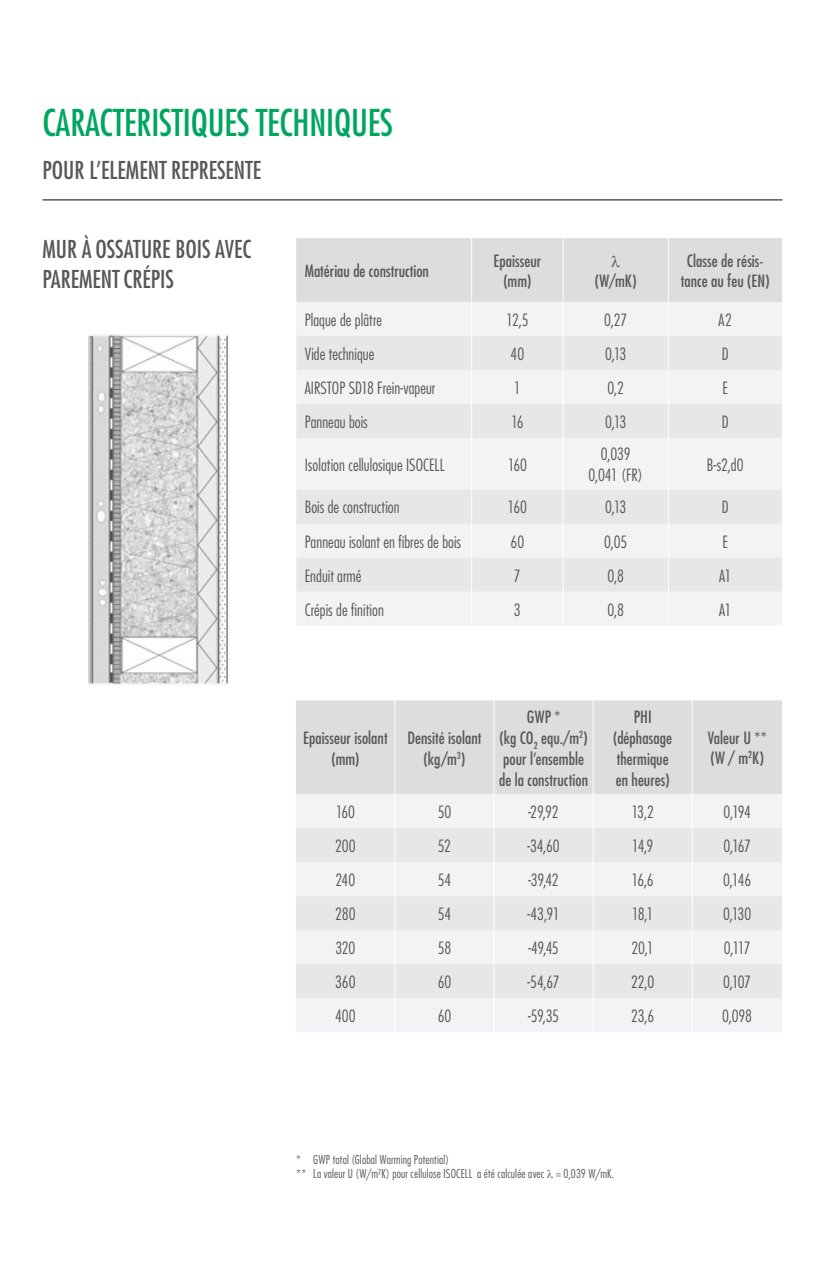
<style>
.page{position:relative;width:825px;height:1263px;background:#fff}
.page>*{position:absolute;margin:0;border:0;box-sizing:border-box;transform-origin:0 0}
.t1{font:500 condensed 36px "Futura LT Pro";letter-spacing:-.005em;color:#00a660}
.t2{font:500 condensed 24px/30px "Futura LT Pro";color:#57585a}
.t3{font:300 condensed 16.5px/21px "Futura LT Pro";color:#57585a;text-align:center}
.t4{font:500 condensed 16.5px/21px "Futura LT Pro";color:#57585a;text-align:center}
.t5{font:300 condensed 12px/14.4px "Futura LT Pro";letter-spacing:.015em;color:#57585a}
</style>
<div class="page">
<img style="left:88px;top:334px;width:140px;height:351px">
<hr style="left:43px;top:199px;width:739px;height:2px;background:#57585a">
<div style="left:296px;top:700px;width:486px;height:94px;background:#dcdddf"></div>
<div style="left:296px;top:794px;width:486px;height:238px;background:#f2f3f4"></div>
<svg style="left:296px;top:828px;width:486px;height:170px;fill:#e6e7e9"></svg>
<hr style="left:394px;top:700px;width:1px;height:94px;background:#fff">
<hr style="left:494px;top:700px;width:1px;height:94px;background:#fff">
<hr style="left:593px;top:700px;width:1px;height:94px;background:#fff">
<hr style="left:692px;top:700px;width:1px;height:94px;background:#fff">
<hr style="left:394px;top:794px;width:1px;height:34px;background:#fff">
<hr style="left:494px;top:794px;width:1px;height:34px;background:#fff">
<hr style="left:593px;top:794px;width:1px;height:34px;background:#fff">
<hr style="left:692px;top:794px;width:1px;height:34px;background:#fff">
<hr style="left:394px;top:828px;width:1px;height:34px;background:#fff">
<hr style="left:494px;top:828px;width:1px;height:34px;background:#fff">
<hr style="left:593px;top:828px;width:1px;height:34px;background:#fff">
<hr style="left:692px;top:828px;width:1px;height:34px;background:#fff">
<hr style="left:394px;top:862px;width:1px;height:34px;background:#fff">
<hr style="left:494px;top:862px;width:1px;height:34px;background:#fff">
<hr style="left:593px;top:862px;width:1px;height:34px;background:#fff">
<hr style="left:692px;top:862px;width:1px;height:34px;background:#fff">
<hr style="left:394px;top:896px;width:1px;height:34px;background:#fff">
<hr style="left:494px;top:896px;width:1px;height:34px;background:#fff">
<hr style="left:593px;top:896px;width:1px;height:34px;background:#fff">
<hr style="left:692px;top:896px;width:1px;height:34px;background:#fff">
<hr style="left:394px;top:930px;width:1px;height:34px;background:#fff">
<hr style="left:494px;top:930px;width:1px;height:34px;background:#fff">
<hr style="left:593px;top:930px;width:1px;height:34px;background:#fff">
<hr style="left:692px;top:930px;width:1px;height:34px;background:#fff">
<hr style="left:394px;top:964px;width:1px;height:34px;background:#fff">
<hr style="left:494px;top:964px;width:1px;height:34px;background:#fff">
<hr style="left:593px;top:964px;width:1px;height:34px;background:#fff">
<hr style="left:692px;top:964px;width:1px;height:34px;background:#fff">
<hr style="left:394px;top:998px;width:1px;height:34px;background:#fff">
<hr style="left:494px;top:998px;width:1px;height:34px;background:#fff">
<hr style="left:593px;top:998px;width:1px;height:34px;background:#fff">
<hr style="left:692px;top:998px;width:1px;height:34px;background:#fff">
<div style="left:296px;top:302px;width:486px;height:323px;background:#f2f3f4"></div>
<svg style="left:296px;top:336px;width:486px;height:256px;fill:#e6e7e9"></svg>
<hr style="left:471px;top:302px;width:1px;height:34px;background:#fff">
<hr style="left:563px;top:302px;width:1px;height:34px;background:#fff">
<hr style="left:668px;top:302px;width:1px;height:34px;background:#fff">
<hr style="left:471px;top:336px;width:1px;height:34px;background:#fff">
<hr style="left:563px;top:336px;width:1px;height:34px;background:#fff">
<hr style="left:668px;top:336px;width:1px;height:34px;background:#fff">
<hr style="left:471px;top:370px;width:1px;height:34px;background:#fff">
<hr style="left:563px;top:370px;width:1px;height:34px;background:#fff">
<hr style="left:668px;top:370px;width:1px;height:34px;background:#fff">
<hr style="left:471px;top:404px;width:1px;height:34px;background:#fff">
<hr style="left:563px;top:404px;width:1px;height:34px;background:#fff">
<hr style="left:668px;top:404px;width:1px;height:34px;background:#fff">
<hr style="left:471px;top:438px;width:1px;height:52px;background:#fff">
<hr style="left:563px;top:438px;width:1px;height:52px;background:#fff">
<hr style="left:668px;top:438px;width:1px;height:52px;background:#fff">
<hr style="left:471px;top:490px;width:1px;height:34px;background:#fff">
<hr style="left:563px;top:490px;width:1px;height:34px;background:#fff">
<hr style="left:668px;top:490px;width:1px;height:34px;background:#fff">
<hr style="left:471px;top:524px;width:1px;height:34px;background:#fff">
<hr style="left:563px;top:524px;width:1px;height:34px;background:#fff">
<hr style="left:668px;top:524px;width:1px;height:34px;background:#fff">
<hr style="left:471px;top:558px;width:1px;height:34px;background:#fff">
<hr style="left:563px;top:558px;width:1px;height:34px;background:#fff">
<hr style="left:668px;top:558px;width:1px;height:34px;background:#fff">
<hr style="left:471px;top:592px;width:1px;height:34px;background:#fff">
<hr style="left:563px;top:592px;width:1px;height:34px;background:#fff">
<hr style="left:668px;top:592px;width:1px;height:34px;background:#fff">
<div style="left:296px;top:238px;width:486px;height:64px;background:#dcdddf"></div>
<h1 class="t1" style="left:43px;top:98px;width:352px">CARACTERISTIQUES TECHNIQUES</h1>
<h2 class="t2" style="left:43px;top:154px;width:220px">POUR L’ELEMENT REPRESENTE</h2>
<h2 class="t2" style="left:43px;top:234px;width:210px">MUR À OSSATURE BOIS AVEC<br>PAREMENT CRÉPIS</h2>
<p class="t4" style="left:305px;top:260px;width:126px">Matériau de construction</p>
<p class="t4" style="left:493px;top:251px;width:49px;line-height:19.8px">Epaisseur (mm)</p>
<p class="t4" style="left:595px;top:270px;width:43px">(W/mK)</p>
<p class="t4" style="left:681px;top:251px;width:90px;line-height:19.8px">Classe de résis&shy;tance au feu (EN)</p>
<p class="t3" style="left:305px;top:309px;width:79px">Plaque de plâtre</p>
<p class="t3" style="left:506px;top:309px;width:24px">12,5</p>
<p class="t3" style="left:604px;top:309px;width:25px">0,27</p>
<p class="t3" style="left:719px;top:309px;width:15px">A2</p>
<p class="t3" style="left:305px;top:343px;width:71px">Vide technique</p>
<p class="t3" style="left:510px;top:343px;width:15px">40</p>
<p class="t3" style="left:605px;top:343px;width:23px">0,13</p>
<p class="t3" style="left:722px;top:343px;width:8px">D</p>
<p class="t3" style="left:305px;top:377px;width:132px">AIRSTOP SD18 Frein-vapeur</p>
<p class="t3" style="left:514px;top:377px;width:8px">1</p>
<p class="t3" style="left:607px;top:377px;width:18px">0,2</p>
<p class="t3" style="left:722px;top:377px;width:7px">E</p>
<p class="t3" style="left:305px;top:411px;width:65px">Panneau bois</p>
<p class="t3" style="left:511px;top:411px;width:14px">16</p>
<p class="t3" style="left:605px;top:411px;width:23px">0,13</p>
<p class="t3" style="left:722px;top:411px;width:8px">D</p>
<p class="t3" style="left:305px;top:454px;width:141px">Isolation cellulosique ISOCELL</p>
<p class="t3" style="left:508px;top:454px;width:21px">160</p>
<p class="t3" style="left:588px;top:443px;width:56px">0,039<br>0,041 (FR)</p>
<p class="t3" style="left:707px;top:454px;width:38px">B-s2,d0</p>
<p class="t3" style="left:305px;top:497px;width:96px">Bois de construction</p>
<p class="t3" style="left:508px;top:497px;width:21px">160</p>
<p class="t3" style="left:605px;top:497px;width:23px">0,13</p>
<p class="t3" style="left:722px;top:497px;width:8px">D</p>
<p class="t3" style="left:305px;top:531px;width:158px">Panneau isolant en fibres de bois</p>
<p class="t3" style="left:510px;top:531px;width:15px">60</p>
<p class="t3" style="left:604px;top:531px;width:25px">0,05</p>
<p class="t3" style="left:722px;top:531px;width:7px">E</p>
<p class="t3" style="left:305px;top:565px;width:58px">Enduit armé</p>
<p class="t3" style="left:514px;top:565px;width:8px">7</p>
<p class="t3" style="left:607px;top:565px;width:18px">0,8</p>
<p class="t3" style="left:719px;top:565px;width:14px">A1</p>
<p class="t3" style="left:305px;top:599px;width:81px">Crépis de finition</p>
<p class="t3" style="left:514px;top:599px;width:8px">3</p>
<p class="t3" style="left:607px;top:599px;width:18px">0,8</p>
<p class="t3" style="left:719px;top:599px;width:14px">A1</p>
<p class="t4" style="left:303px;top:727px;width:86px">Epaisseur isolant (mm)</p>
<p class="t4" style="left:407px;top:727px;width:76px">Densité isolant (kg/m<sup>3</sup>)</p>
<p class="t4" style="left:499px;top:706px;width:90px">GWP *<br>(kg CO<sub>2</sub> equ./m<sup>2</sup>) pour l’ensemble de la construction</p>
<p class="t4" style="left:613px;top:706px;width:60px">PHI (déphasage thermique en heures)</p>
<p class="t4" style="left:708px;top:728px;width:60px;line-height:19.8px;text-align:left">Valeur U ** (W / m<sup>2</sup>K)</p>
<p class="t3" style="left:336px;top:801px;width:21px">160</p>
<p class="t3" style="left:438px;top:801px;width:15px">50</p>
<p class="t3" style="left:528px;top:801px;width:32px">-29,92</p>
<p class="t3" style="left:631px;top:801px;width:24px">13,2</p>
<p class="t3" style="left:723px;top:801px;width:29px">0,194</p>
<p class="t3" style="left:335px;top:835px;width:22px">200</p>
<p class="t3" style="left:438px;top:835px;width:15px">52</p>
<p class="t3" style="left:527px;top:835px;width:34px">-34,60</p>
<p class="t3" style="left:632px;top:835px;width:23px">14,9</p>
<p class="t3" style="left:723px;top:835px;width:29px">0,167</p>
<p class="t3" style="left:336px;top:869px;width:21px">240</p>
<p class="t3" style="left:438px;top:869px;width:15px">54</p>
<p class="t3" style="left:528px;top:869px;width:32px">-39,42</p>
<p class="t3" style="left:631px;top:869px;width:24px">16,6</p>
<p class="t3" style="left:723px;top:869px;width:30px">0,146</p>
<p class="t3" style="left:335px;top:903px;width:22px">280</p>
<p class="t3" style="left:438px;top:903px;width:15px">54</p>
<p class="t3" style="left:528px;top:903px;width:33px">-43,91</p>
<p class="t3" style="left:632px;top:903px;width:23px">18,1</p>
<p class="t3" style="left:723px;top:903px;width:30px">0,130</p>
<p class="t3" style="left:335px;top:937px;width:22px">320</p>
<p class="t3" style="left:438px;top:937px;width:15px">58</p>
<p class="t3" style="left:528px;top:937px;width:32px">-49,45</p>
<p class="t3" style="left:631px;top:937px;width:24px">20,1</p>
<p class="t3" style="left:724px;top:937px;width:28px">0,117</p>
<p class="t3" style="left:335px;top:971px;width:22px">360</p>
<p class="t3" style="left:438px;top:971px;width:15px">60</p>
<p class="t3" style="left:528px;top:971px;width:34px">-54,67</p>
<p class="t3" style="left:631px;top:971px;width:25px">22,0</p>
<p class="t3" style="left:723px;top:971px;width:29px">0,107</p>
<p class="t3" style="left:335px;top:1005px;width:22px">400</p>
<p class="t3" style="left:438px;top:1005px;width:15px">60</p>
<p class="t3" style="left:528px;top:1005px;width:33px">-59,35</p>
<p class="t3" style="left:631px;top:1005px;width:25px">23,6</p>
<p class="t3" style="left:722px;top:1005px;width:31px">0,098</p>
<p class="t5" style="left:296px;top:1152px;width:320px">* GWP total (Global Warming Potential)<br>** La valeur U (W/m²K) pour cellulose ISOCELL a été calculée avec = 0,039 W/mK.</p>
</div>
